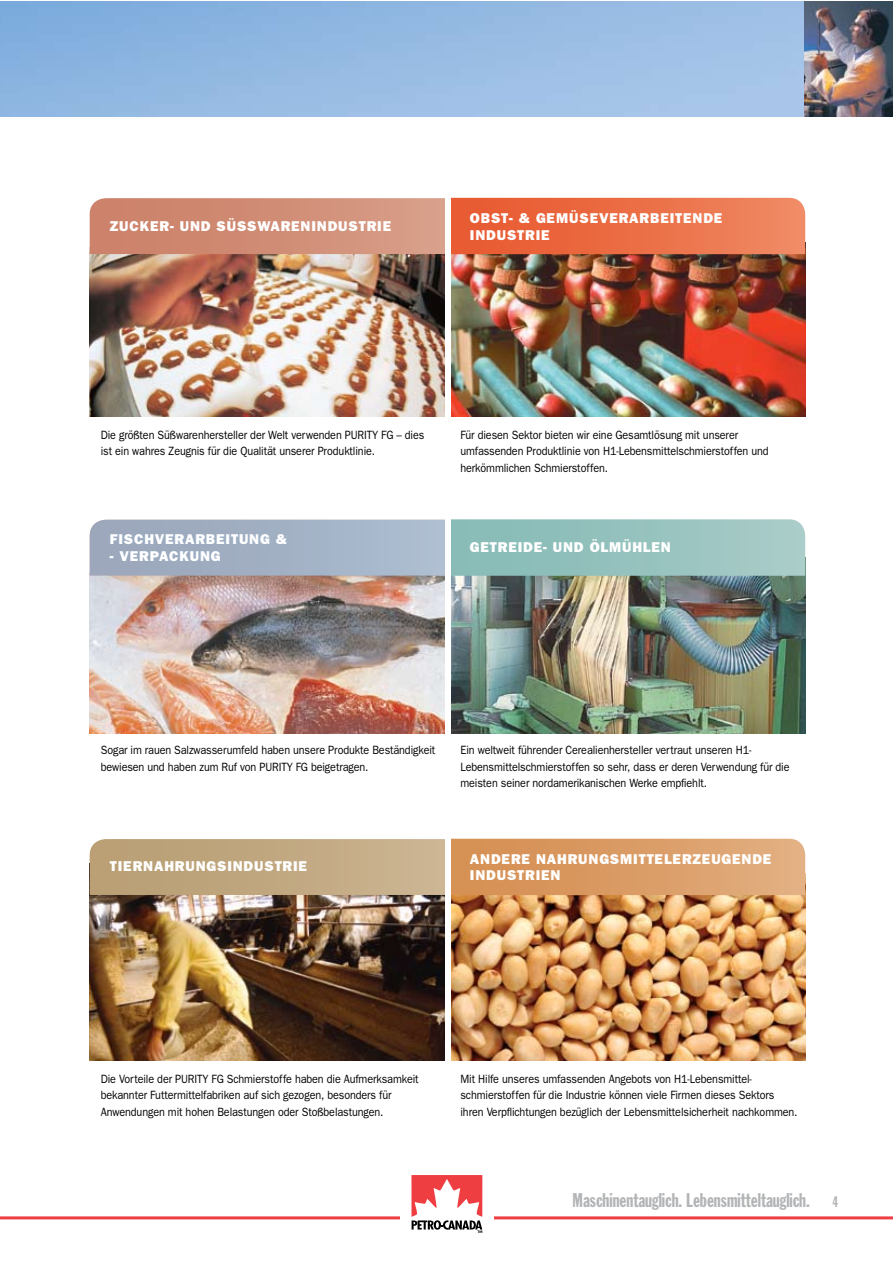
<style>
.page{position:relative;width:893px;height:1263px;background:#fff}
.page>*{position:absolute;margin:0;border:0;box-sizing:border-box;transform-origin:0 0}
.t1{font:19.5px "Franklin Gothic Std Extra Cond";color:#b2b4b6}
.t2{font:800 14.25px/16.5px "Franklin Gothic";letter-spacing:.06em;color:#fff}
.t3{font:12px/16.5px "Franklin Gothic";letter-spacing:-.01em;color:#000;scale:.9 1}
.s1{font-size:15px}
</style>
<div class="page">
<hr style="left:0;top:1216px;width:892px;height:3px;background:#ef3e42">
<div style="left:400px;top:1169px;width:93px;height:70px;background:#fff"></div>
<svg style="left:411px;top:1175px;width:71px;height:58px"></svg>
<img style="left:451px;top:895px;width:354px;height:165px">
<img style="left:90px;top:895px;width:355px;height:165px">
<svg style="left:90px;top:839px;width:715px;height:56px;background:#cea374"></svg>
<img style="left:451px;top:576px;width:354px;height:157px">
<img style="left:90px;top:576px;width:355px;height:157px">
<img style="left:451px;top:254px;width:354px;height:163px">
<img style="left:90px;top:254px;width:355px;height:163px">
<svg style="left:90px;top:198px;width:715px;height:56px;background:#de7f5f"></svg>
<div style="left:445px;top:189px;width:6px;height:921px;background:#fff"></div>
<img style="left:804px;top:1px;width:88px;height:115px">
<svg style="left:90px;top:519px;width:715px;height:57px;background:#9fbbc2"></svg>
<p class="t2" style="left:110px;top:218px;width:283px">ZUCKER- UND SÜSSWARENINDUSTRIE</p>
<p class="t2" style="left:470px;top:210px;width:254px">OBST- &amp; GEMÜSEVERARBEITENDE<br>INDUSTRIE</p>
<p class="t3" style="left:101px;top:426px;width:361px">Die größten Süßwarenhersteller der Welt verwenden PURITY FG – dies ist ein wahres Zeugnis für die Qualität unserer Produktlinie.</p>
<p class="t2" style="left:110px;top:531px;width:178px">FISCHVERARBEITUNG &amp;</p>
<p class="t2" style="left:110px;top:547px;width:112px">- VERPACKUNG</p>
<p class="t3" style="left:460px;top:426px;width:344px">Für diesen Sektor bieten wir eine Gesamtlösung mit unserer umfassenden Produktlinie von H1-Lebensmittelschmierstoffen und herkömmlichen Schmierstoffen.</p>
<p class="t2" style="left:470px;top:539px;width:202px">GETREIDE- UND ÖLMÜHLEN</p>
<p class="t3" style="left:101px;top:742px;width:373px">Sogar im rauen Salzwasserumfeld haben unsere Produkte Beständigkeit bewiesen und haben zum Ruf von PURITY FG beigetragen.</p>
<p class="t3" style="left:460px;top:742px;width:367px">Ein weltweit führender Cerealienhersteller vertraut unseren H1-<br>Lebensmittelschmierstoffen so sehr, dass er deren Verwendung für die meisten seiner nordamerikanischen Werke empfiehlt.</p>
<p class="t2" style="left:110px;top:858px;width:199px">TIERNAHRUNGSINDUSTRIE</p>
<p class="t2" style="left:470px;top:851px;width:303px">ANDERE NAHRUNGSMITTELERZEUGENDE<br>INDUSTRIEN</p>
<p class="t3" style="left:101px;top:1070px;width:355px">Die Vorteile der PURITY FG Schmierstoffe haben die Aufmerksamkeit bekannter Futtermittelfabriken auf sich gezogen, besonders für<br>Anwendungen mit hohen Belastungen oder Stoßbelastungen.</p>
<p class="t3" style="left:460px;top:1070px;width:376px">Mit Hilfe unseres umfassenden Angebots von H1-Lebensmittel&shy;schmierstoffen für die Industrie können viele Firmen dieses Sektors ihren Verpflichtungen bezüglich der Lebensmittelsicherheit nachkommen.</p>
<h1 class="t1" style="left:572px;top:1190px;width:267px">Maschinentauglich. Lebensmitteltauglich. <span class="s1">4</span></h1>
</div>
